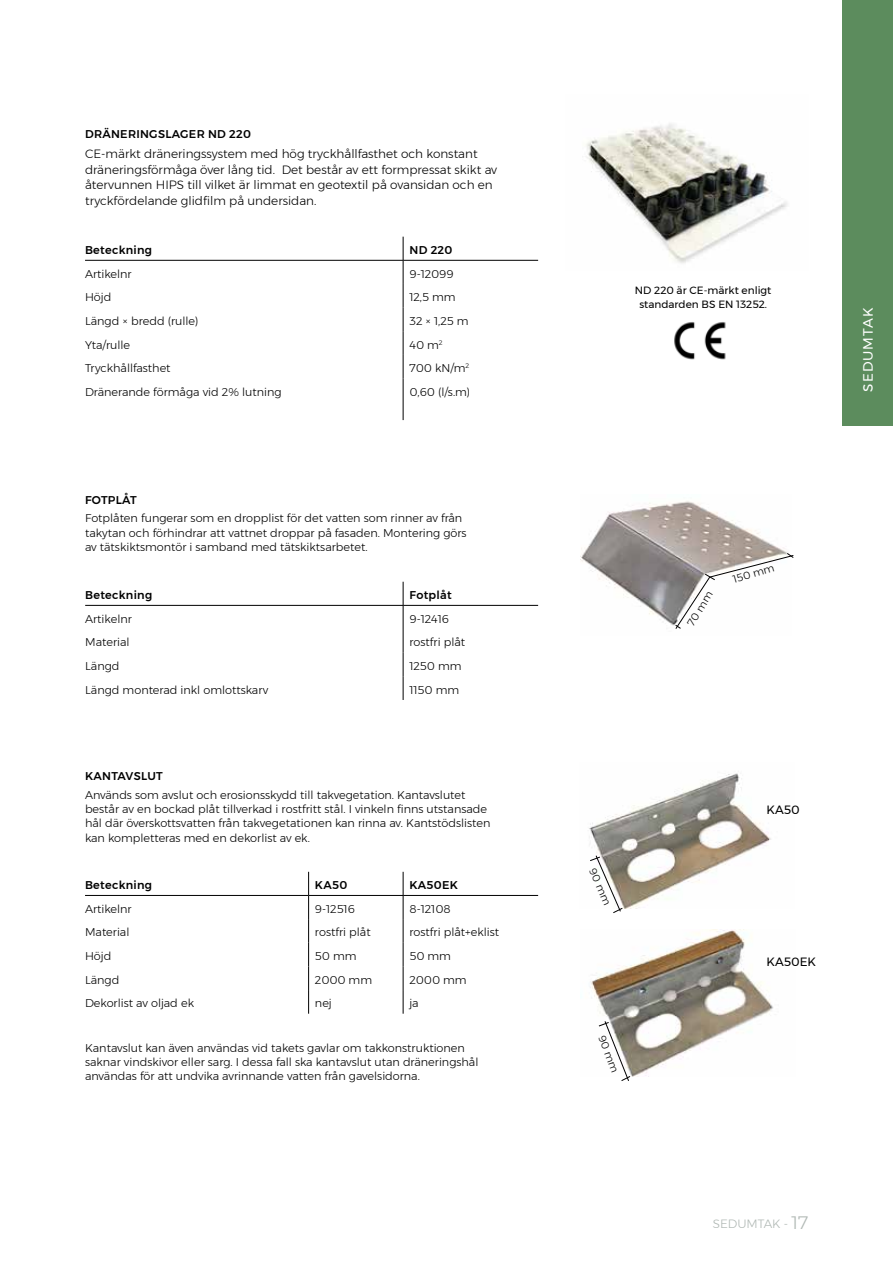
<style>
.page{position:relative;width:893px;height:1263px;background:#fff}
.page>*{position:absolute;margin:0;border:0;box-sizing:border-box;transform-origin:0 0}
.t1{font:13.5px "Montserrat";letter-spacing:.075em;color:#fff}
.t2{font:300 12px/15.5px "Montserrat";color:#000}
.t3{font:300 12px "Montserrat";color:#b1b9b5}
.t4{font:12px "Montserrat";color:#000}
.t5{font:300 11.25px/14.2px "Montserrat";color:#000}
.t6{font:500 11.25px "Montserrat";letter-spacing:.025em;color:#000}
.t7{font:10.5px/14.5px "Montserrat";color:#000;text-align:center}
.t8{font:300 10.5px "Montserrat";color:#000}
.s1{font-size:18px}
</style>
<div class="page">
<img style="left:586px;top:123px;width:202px;height:140px">
<hr style="left:85px;top:605px;width:318px;height:1px;background:#000">
<hr style="left:403px;top:605px;width:135px;height:1px;background:#000">
<svg style="left:403px;top:582px;width:1px;height:118px"></svg>
<img style="left:580px;top:501px;width:208px;height:125px">
<svg style="left:675px;top:553px;width:119px;height:76px"></svg>
<img style="left:590px;top:930px;width:183px;height:146px">
<img style="left:589px;top:773px;width:182px;height:135px">
<svg style="left:308px;top:872px;width:1px;height:142px"></svg>
<hr style="left:85px;top:895px;width:224px;height:1px;background:#000">
<hr style="left:309px;top:895px;width:94px;height:1px;background:#000">
<hr style="left:403px;top:895px;width:135px;height:1px;background:#000">
<svg style="left:403px;top:872px;width:1px;height:142px"></svg>
<svg style="left:590px;top:855px;width:33px;height:58px"></svg>
<svg style="left:598px;top:1021px;width:33px;height:60px"></svg>
<hr style="left:85px;top:260px;width:318px;height:1px;background:#000">
<hr style="left:403px;top:260px;width:135px;height:1px;background:#000">
<hr style="left:403px;top:378px;width:1px;height:42px;background:#000">
<svg style="left:403px;top:237px;width:1px;height:141px"></svg>
<img style="left:674px;top:322px;width:52px;height:38px">
<div style="left:842px;top:0;width:51px;height:425px;background:#5c8c5d"></div>
<p class="t6" style="left:85px;top:126px;width:168px">DRÄNERINGSLAGER ND 220</p>
<p class="t2" style="left:85px;top:146px;width:414px">CE-märkt dräneringssystem med hög tryckhållfasthet och konstant dräneringsförmåga över lång tid. Det består av ett formpressat skikt av återvunnen HIPS till vilket är limmat en geotextil på ovansidan och en tryckfördelande glidfilm på undersidan.</p>
<p class="t6" style="left:85px;top:241px;width:69px">Beteckning</p>
<p class="t6" style="left:409px;top:241px;width:44px">ND 220</p>
<p class="t5" style="left:85px;top:266px;width:48px">Artikelnr</p>
<p class="t5" style="left:409px;top:266px;width:46px">9-12099</p>
<p class="t5" style="left:85px;top:290px;width:28px">Höjd</p>
<p class="t5" style="left:409px;top:290px;width:48px">12,5 mm</p>
<p class="t5" style="left:85px;top:314px;width:115px">Längd × bredd (rulle)</p>
<p class="t5" style="left:409px;top:314px;width:61px">32 × 1,25 m</p>
<p class="t5" style="left:85px;top:337px;width:47px">Yta/rulle</p>
<p class="t5" style="left:409px;top:337px;width:35px">40 m<sup>2</sup></p>
<p class="t5" style="left:85px;top:361px;width:87px">Tryckhållfasthet</p>
<p class="t5" style="left:409px;top:361px;width:61px">700 kN/m<sup>2</sup></p>
<p class="t5" style="left:85px;top:384px;width:198px">Dränerande förmåga vid 2% lutning</p>
<p class="t5" style="left:409px;top:384px;width:62px">0,60 (l/s.m)</p>
<p class="t7" style="left:635px;top:283px;width:138px">ND 220 är CE-märkt enligt standarden BS EN 13252.</p>
<p class="t6" style="left:85px;top:491px;width:53px">FOTPLÅT</p>
<p class="t5" style="left:85px;top:511px;width:383px">Fotplåten fungerar som en dropplist för det vatten som rinner av från takytan och förhindrar att vattnet droppar på fasaden. Montering görs av tätskiktsmontör i samband med tätskiktsarbetet.</p>
<p class="t6" style="left:85px;top:586px;width:69px">Beteckning</p>
<p class="t6" style="left:409px;top:586px;width:44px">Fotplåt</p>
<p class="t5" style="left:85px;top:611px;width:48px">Artikelnr</p>
<p class="t5" style="left:409px;top:611px;width:41px">9-12416</p>
<p class="t5" style="left:85px;top:635px;width:46px">Material</p>
<p class="t5" style="left:409px;top:635px;width:57px">rostfri plåt</p>
<p class="t5" style="left:85px;top:659px;width:36px">Längd</p>
<p class="t5" style="left:409px;top:659px;width:54px">1250 mm</p>
<p class="t5" style="left:85px;top:682px;width:185px">Längd monterad inkl omlottskarv</p>
<p class="t5" style="left:409px;top:682px;width:51px">1150 mm</p>
<p class="t6" style="left:85px;top:767px;width:79px">KANTAVSLUT</p>
<p class="t5" style="left:85px;top:787px;width:407px">Används som avslut och erosionsskydd till takvegetation. Kantavslutet består av en bockad plåt tillverkad i rostfritt stål. I vinkeln finns utstansade hål där överskottsvatten från takvegetationen kan rinna av. Kantstödslisten kan kompletteras med en dekorlist av ek.</p>
<p class="t6" style="left:85px;top:876px;width:69px">Beteckning</p>
<p class="t6" style="left:315px;top:876px;width:34px">KA50</p>
<p class="t6" style="left:409px;top:876px;width:50px">KA50EK</p>
<p class="t5" style="left:85px;top:901px;width:48px">Artikelnr</p>
<p class="t5" style="left:315px;top:901px;width:41px">9-12516</p>
<p class="t5" style="left:409px;top:901px;width:43px">8-12108</p>
<p class="t5" style="left:85px;top:925px;width:46px">Material</p>
<p class="t5" style="left:315px;top:925px;width:57px">rostfri plåt</p>
<p class="t5" style="left:409px;top:925px;width:91px">rostfri plåt+eklist</p>
<p class="t5" style="left:85px;top:949px;width:28px">Höjd</p>
<p class="t5" style="left:315px;top:949px;width:43px">50 mm</p>
<p class="t5" style="left:409px;top:949px;width:43px">50 mm</p>
<p class="t5" style="left:85px;top:972px;width:36px">Längd</p>
<p class="t5" style="left:315px;top:972px;width:59px">2000 mm</p>
<p class="t5" style="left:409px;top:972px;width:59px">2000 mm</p>
<p class="t5" style="left:85px;top:996px;width:110px">Dekorlist av oljad ek</p>
<p class="t5" style="left:315px;top:996px;width:18px">nej</p>
<p class="t5" style="left:409px;top:996px;width:11px">ja</p>
<p class="t8" style="left:599px;top:865px;width:41px;rotate:66deg">90 mm</p>
<p class="t5" style="left:85px;top:1040px;width:395px">Kantavslut kan även användas vid takets gavlar om takkonstruktionen saknar vindskivor eller sarg. I dessa fall ska kantavslut utan dräneringshål användas för att undvika avrinnande vatten från gavelsidorna.</p>
<p class="t8" style="left:609px;top:1032px;width:41px;rotate:69deg">90 mm</p>
<p class="t8" style="left:683px;top:620px;width:40px;rotate:-58deg">70 mm</p>
<p class="t8" style="left:731px;top:572px;width:44px;rotate:-16deg">150 mm</p>
<p class="t4" style="left:767px;top:800px;width:35px">KA50</p>
<p class="t4" style="left:767px;top:953px;width:51px">KA50EK</p>
<p class="t1" style="left:858px;top:392px;width:85px;rotate:-90deg">SEDUMTAK</p>
<p class="t3" style="left:713px;top:1214px;width:97px">SEDUMTAK - <span class="s1">17</span></p>
</div>
